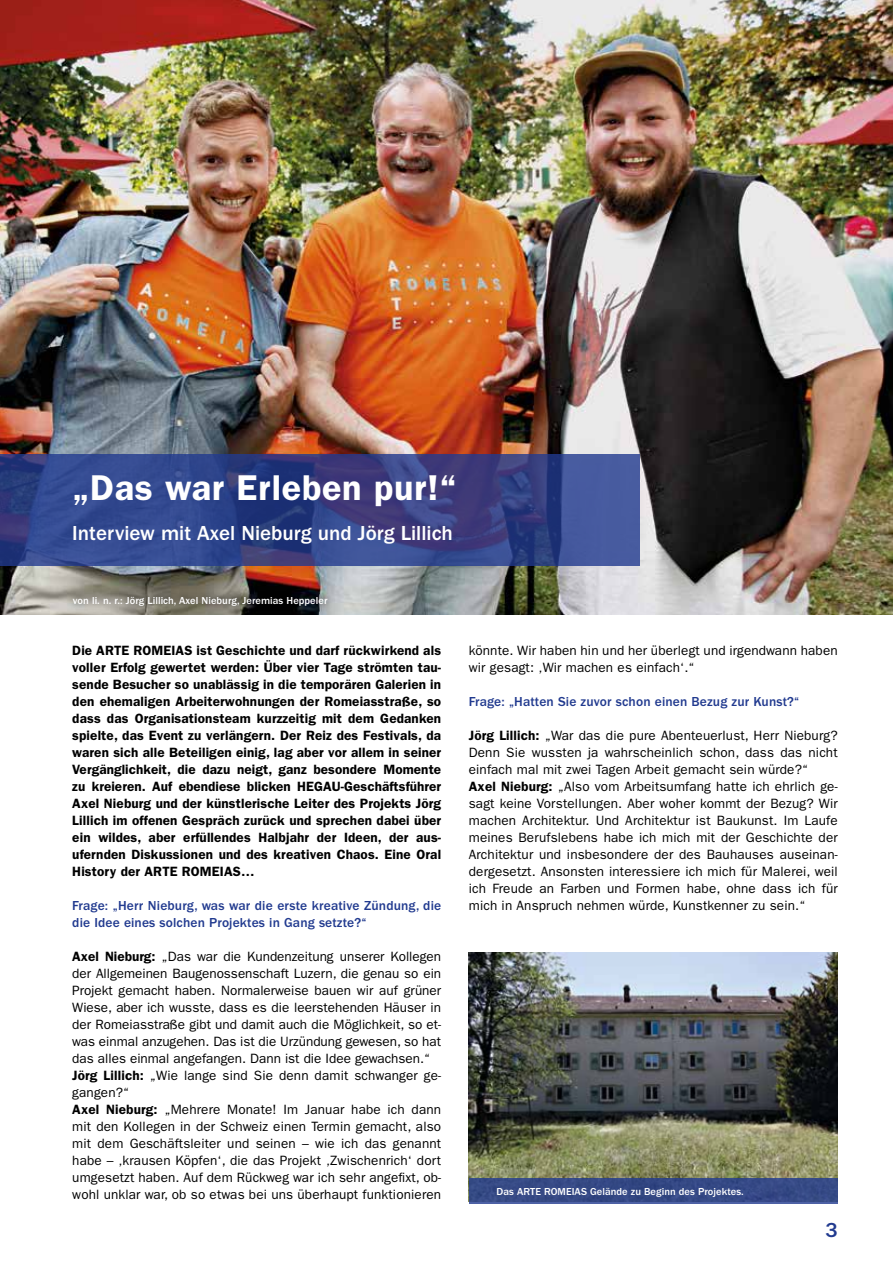
<style>
.page{position:relative;width:893px;height:1263px;background:#fff}
.page>*{position:absolute;margin:0;border:0;box-sizing:border-box;transform-origin:0 0}
.t1{font:600 36px "ITC Franklin Gothic Std";letter-spacing:.02em;color:#fff}
.t2{font:500 21px "ITC Franklin Gothic Std";color:#fff}
.t3{font:500 21px "ITC Franklin Gothic Std";color:#213a8f}
.t4{font:13.5px/17px "ITC Franklin Gothic Std";letter-spacing:.01em;color:#000}
.t5{font:600 13.5px/17px "ITC Franklin Gothic Std";letter-spacing:.01em;color:#000;text-align:justify}
.t6{font:500 13.5px/17px "ITC Franklin Gothic Std";letter-spacing:.01em;color:#213a8f}
.t7{font:500 10.5px "ITC Franklin Gothic Std";letter-spacing:.005em;color:#fff}
.s1{font-weight:600}
</style>
<div class="page">
<img style="left:0;top:0;width:893px;height:614px">
<svg style="left:0;top:454px;width:639px;height:111px;background:#354487"></svg>
<img style="left:469px;top:952px;width:369px;height:226px">
<div style="left:469px;top:1178px;width:369px;height:25px;background:#354985"></div>
<div style="left:65px;top:588px;width:269px;height:25px;background:#000;opacity:.75"></div>
<h1 class="t1" style="left:72px;top:466px;width:386px">„Das war Erleben pur!“</h1>
<h2 class="t2" style="left:72px;top:521px;width:382px">Interview mit Axel Nieburg und Jörg Lillich</h2>
<p class="t7" style="left:73px;top:594px;width:256px">von li. n. r.: Jörg Lillich, Axel Nieburg, Jeremias Heppeler</p>
<p class="t5" style="left:72px;top:642px;width:370px">Die ARTE ROMEIAS ist Geschichte und darf rückwirkend als voller Erfolg gewertet werden: Über vier Tage strömten tau&shy;sende Besucher so unablässig in die temporären Galerien in den ehemaligen Arbeiterwohnungen der Romeiasstraße, so dass das Organisationsteam kurzzeitig mit dem Gedanken spielte, das Event zu verlängern. Der Reiz des Festivals, da waren sich alle Beteiligen einig, lag aber vor allem in seiner Vergänglichkeit, die dazu neigt, ganz besondere Momente zu kreieren. Auf ebendiese blicken HEGAU-Geschäftsführer Axel Nieburg und der künstlerische Leiter des Projekts Jörg Lillich im offenen Gespräch zurück und sprechen dabei über ein wildes, aber erfüllendes Halbjahr der Ideen, der aus&shy;ufernden Diskussionen und des kreativen Chaos. Eine Oral History der ARTE ROMEIAS…</p>
<p class="t6" style="left:72px;top:897px;width:370px">Frage: „Herr Nieburg, was war die erste kreative Zündung, die die Idee eines solchen Projektes in Gang setzte?“</p>
<p class="t4" style="left:72px;top:948px;width:370px"><span class="s1">Axel Nieburg:</span> „Das war die Kundenzeitung unserer Kollegen der Allgemeinen Baugenossenschaft Luzern, die genau so ein Projekt gemacht haben. Normalerweise bauen wir auf grüner Wiese, aber ich wusste, dass es die leerstehenden Häuser in der Romeiasstraße gibt und damit auch die Möglichkeit, so et&shy;was einmal anzugehen. Das ist die Urzündung gewesen, so hat das alles einmal angefangen. Dann ist die Idee gewachsen.“ <span class="s1">Jörg Lillich:</span> „Wie lange sind Sie denn damit schwanger ge&shy;gangen?“<br><span class="s1">Axel Nieburg:</span> „Mehrere Monate! Im Januar habe ich dann mit den Kollegen in der Schweiz einen Termin gemacht, also mit dem Geschäftsleiter und seinen – wie ich das genannt habe – ‚krausen Köpfen‘, die das Projekt ‚Zwischenrich‘ dort umgesetzt haben. Auf dem Rückweg war ich sehr angefixt, ob&shy;wohl unklar war, ob so etwas bei uns überhaupt funktionieren</p>
<p class="t4" style="left:469px;top:642px;width:370px">könnte. Wir haben hin und her überlegt und irgendwann haben wir gesagt: ‚Wir machen es einfach‘.“</p>
<p class="t6" style="left:469px;top:693px;width:332px">Frage: „Hatten Sie zuvor schon einen Bezug zur Kunst?“</p>
<p class="t4" style="left:469px;top:727px;width:370px"><span class="s1">Jörg Lillich:</span> „War das die pure Abenteuerlust, Herr Nieburg?<br>Denn Sie wussten ja wahrscheinlich schon, dass das nicht einfach mal mit zwei Tagen Arbeit gemacht sein würde?“ <span class="s1">Axel Nieburg:</span> „Also vom Arbeitsumfang hatte ich ehrlich ge&shy;sagt keine Vorstellungen. Aber woher kommt der Bezug? Wir machen Architektur. Und Architektur ist Baukunst. Im Laufe meines Berufslebens habe ich mich mit der Geschichte der Architektur und insbesondere der des Bauhauses auseinan&shy;dergesetzt. Ansonsten interessiere ich mich für Malerei, weil ich Freude an Farben und Formen habe, ohne dass ich für mich in Anspruch nehmen würde, Kunstkenner zu sein.“</p>
<p class="t7" style="left:496px;top:1185px;width:249px">Das ARTE ROMEIAS Gelände zu Beginn des Projektes.</p>
<h2 class="t3" style="left:825px;top:1218px;width:14px">3</h2>
</div>
